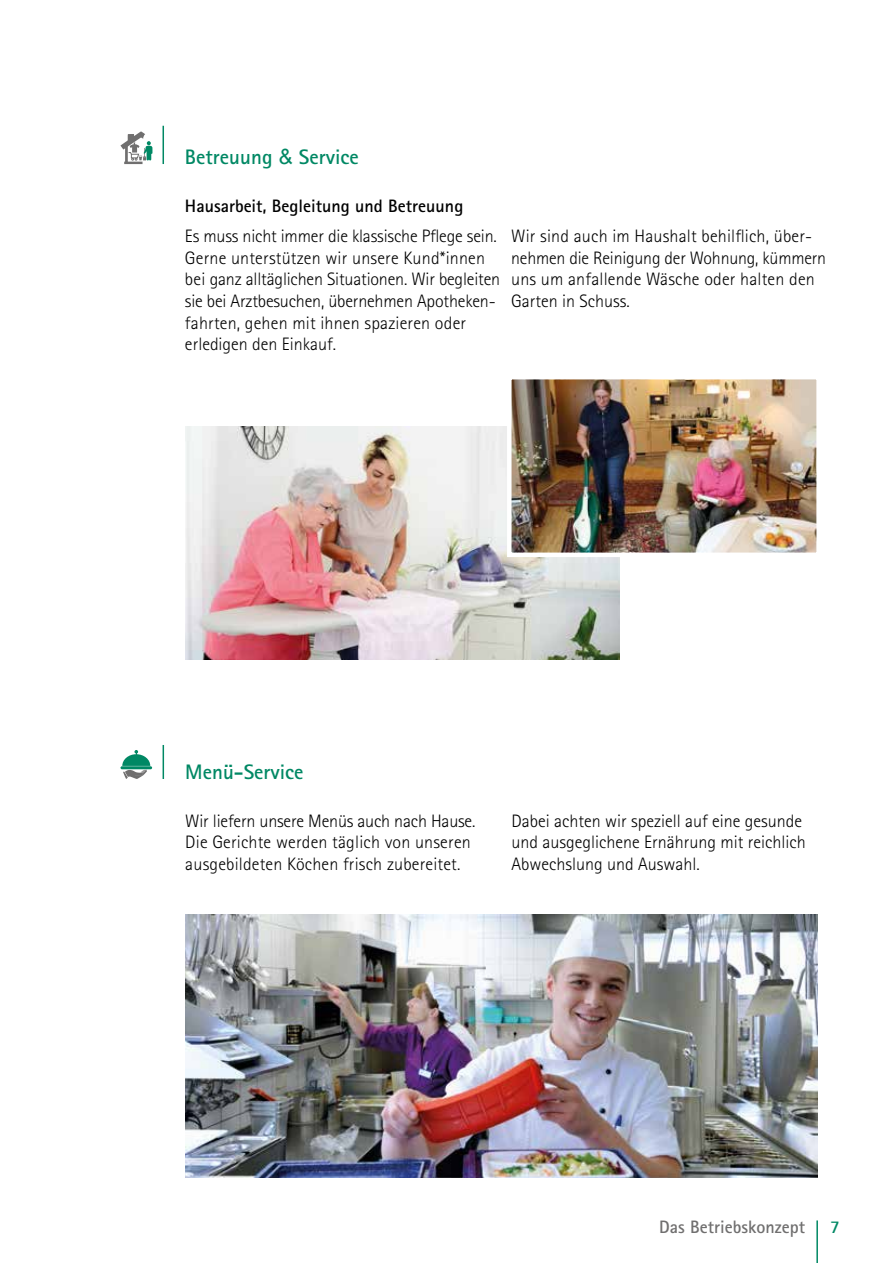
<style>
.page{position:relative;width:893px;height:1263px;background:#fff}
.page>*{position:absolute;margin:0;border:0;box-sizing:border-box;transform-origin:0 0}
.t1{font:700 21px "Rotis Sans Serif Std";color:#008864}
.t2{font:300 18px/21.6px "Rotis Sans Serif Std";color:#000}
.t3{font:700 18px "Rotis Sans Serif Std";color:#000}
.t4{font:700 18px "Rotis Sans Serif Std";color:#706f6f}
.t5{font:700 18px "Rotis Sans Serif Std";color:#008864}
.s1{font-family:"Arial";font-weight:400}
</style>
<div class="page">
<hr style="left:816px;top:1220px;width:2px;height:43px;background:#008864">
<img style="left:185px;top:914px;width:632px;height:264px">
<hr style="left:163px;top:745px;width:1px;height:34px;background:#008864">
<svg style="left:120px;top:750px;width:32px;height:29px"></svg>
<img style="left:185px;top:426px;width:434px;height:234px">
<img style="left:505px;top:379px;width:312px;height:180px">
<svg style="left:120px;top:131px;width:32px;height:33px"></svg>
<hr style="left:163px;top:126px;width:1px;height:38px;background:#008864">
<p class="t1" style="left:185px;top:143px;width:175px">Betreuung <span class="s1">&amp;</span> Service</p>
<p class="t3" style="left:185px;top:195px;width:280px">Hausarbeit, Begleitung und Betreuung</p>
<p class="t2" style="left:185px;top:226px;width:317px">Es muss nicht immer die klassische Pflege sein.<br>Gerne unterstützen wir unsere Kund*innen bei ganz alltäglichen Situationen. Wir begleiten sie bei Arztbesuchen, übernehmen Apotheken&shy;fahrten, gehen mit ihnen spazieren oder erledigen den Einkauf.</p>
<p class="t2" style="left:511px;top:226px;width:316px">Wir sind auch im Haushalt behilflich, über&shy;nehmen die Reinigung der Wohnung, kümmern uns um anfallende Wäsche oder halten den Garten in Schuss.</p>
<p class="t1" style="left:185px;top:759px;width:120px">Menü-Service</p>
<p class="t2" style="left:185px;top:810px;width:292px">Wir liefern unsere Menüs auch nach Hause.<br>Die Gerichte werden täglich von unseren ausgebildeten Köchen frisch zubereitet.</p>
<p class="t2" style="left:511px;top:810px;width:296px">Dabei achten wir speziell auf eine gesunde und ausgeglichene Ernährung mit reichlich<br>Abwechslung und Auswahl.</p>
<p class="t4" style="left:659px;top:1215px;width:147px">Das Betriebskonzept</p>
<p class="t5" style="left:830px;top:1215px;width:11px">7</p>
</div>
